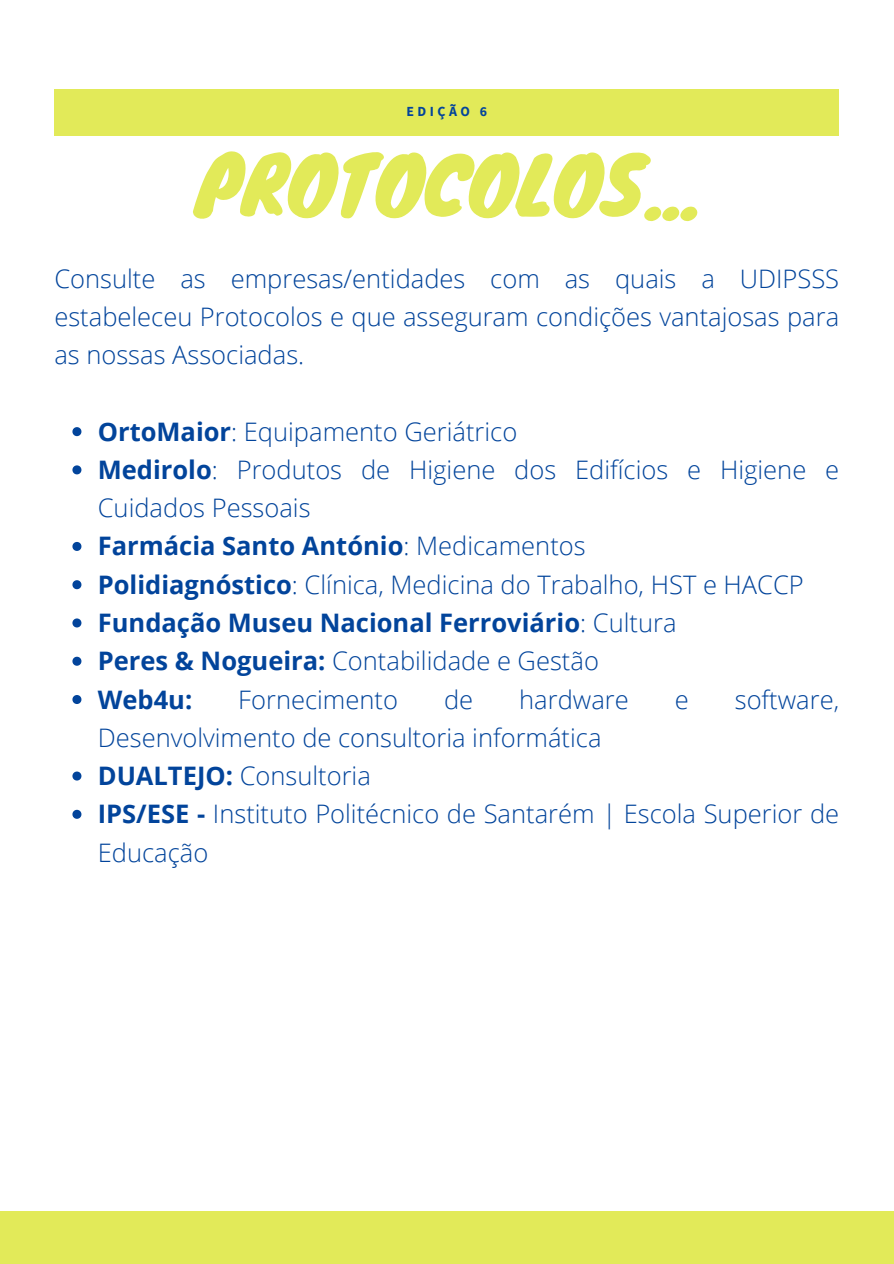
<style>
.page{position:relative;width:894px;height:1264px;background:#fff}
.page>*{position:absolute;margin:0;border:0;box-sizing:border-box;transform-origin:0 0}
.t1{font:76.8px "Knewave";color:#e2ea59}
.t2{font:300 25.5px/38.2px "Open Sans";color:#02449b}
.t3{font:700 25.5px "Open Sans";color:#02449b}
.t4{font:700 13.95px "Source Sans Pro";letter-spacing:.25em;color:#02449b}
.s1{font-weight:700}
.s2{font-weight:300}
</style>
<div class="page">
<svg style="left:72px;top:427px;width:9px;height:9px"></svg>
<svg style="left:72px;top:465px;width:9px;height:9px"></svg>
<svg style="left:72px;top:542px;width:9px;height:9px"></svg>
<svg style="left:72px;top:580px;width:9px;height:9px"></svg>
<svg style="left:72px;top:618px;width:9px;height:9px"></svg>
<svg style="left:72px;top:656px;width:9px;height:9px"></svg>
<svg style="left:72px;top:695px;width:9px;height:9px"></svg>
<svg style="left:72px;top:771px;width:9px;height:9px"></svg>
<svg style="left:72px;top:809px;width:9px;height:9px"></svg>
<div style="left:0;top:1211px;width:893px;height:52px;background:#e2ea59"></div>
<div style="left:54px;top:89px;width:785px;height:46px;background:#e2ea59"></div>
<p class="t4" style="left:406px;top:102px;width:82px">EDIÇÃO 6</p>
<p class="t1" style="left:195px;top:122px;width:504px">PROTOCOLOS...</p>
<p class="t2" style="left:54px;top:258px;width:786px;text-align:justify">Consulte as empresas/entidades com as quais a UDIPSSS estabeleceu Protocolos e que asseguram condições vantajosas para as nossas Associadas.</p>
<p class="t2" style="left:98px;top:411px;width:421px"><span class="s1">OrtoMaior</span>: Equipamento Geriátrico</p>
<h1 class="t2" style="left:98px;top:450px;width:742px"><span class="s1">Medirolo</span>: Produtos de Higiene dos Edifícios e Higiene e<br>Cuidados Pessoais</h1>
<h2 class="t3" style="left:98px;top:528px;width:489px">Farmácia Santo António<span class="s2">: Medicamentos</span></h2>
<p class="t2" style="left:98px;top:564px;width:707px"><span class="s1">Polidiagnóstico</span>: Clínica, Medicina do Trabalho, HST e HACCP</p>
<p class="t3" style="left:98px;top:604px;width:580px">Fundação Museu Nacional Ferroviário<span class="s2">: Cultura</span></p>
<p class="t2" style="left:98px;top:641px;width:502px"><span class="s1">Peres &amp; Nogueira:</span> Contabilidade e Gestão</p>
<p class="t3" style="left:98px;top:681px;width:96px">Web4u:</p>
<p class="t2" style="left:238px;top:679px;width:161px">Fornecimento</p>
<p class="t2" style="left:444px;top:679px;width:31px">de</p>
<p class="t2" style="left:519px;top:679px;width:111px">hardware</p>
<p class="t2" style="left:674px;top:679px;width:15px">e</p>
<p class="t2" style="left:734px;top:679px;width:106px">software,</p>
<p class="t2" style="left:98px;top:717px;width:505px">Desenvolvimento de consultoria informática</p>
<p class="t2" style="left:98px;top:756px;width:274px"><span class="s1">DUALTEJO:</span> Consultoria</p>
<p class="t2" style="left:98px;top:794px;width:742px"><span class="s1">IPS/ESE -</span> Instituto Politécnico de Santarém | Escola Superior de<br>Educação</p>
</div>
